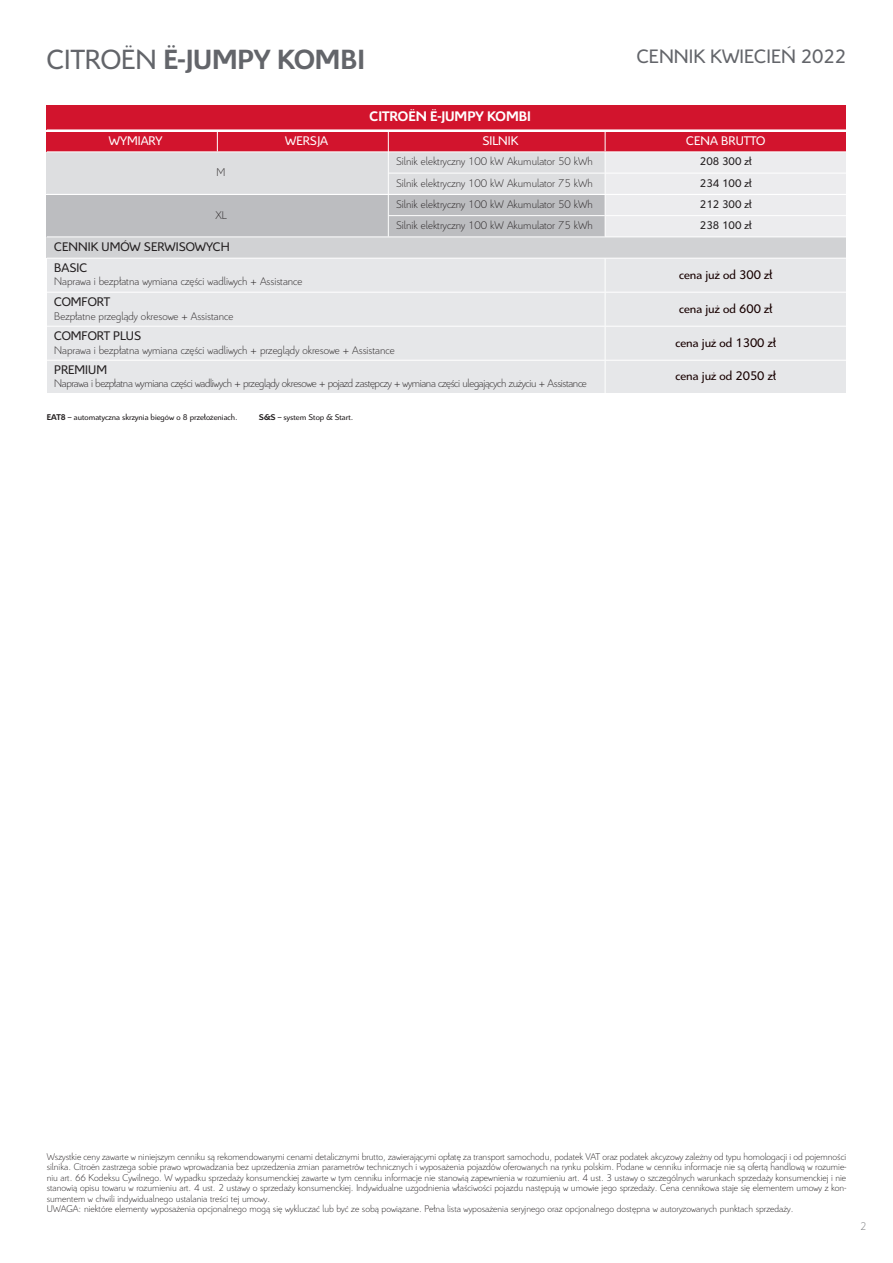
<style>
.page{position:relative;width:893px;height:1263px;background:#fff}
.page>*{position:absolute;margin:0;border:0;box-sizing:border-box;transform-origin:0 0}
.t1{font:700 30px "Citroen";color:#63656a}
.t2{font:21px "Citroen";color:#63656a}
.t3{font:700 15px "Citroen";color:#fff}
.t4{font:13.5px "Citroen";color:#170000}
.t5{font:13.5px/21.1px "Citroen";color:#231f20}
.t6{font:13.5px "Citroen";color:#fff}
.t7{font:300 12px "Citroen";color:#231f20}
.t8{font:300 12px "Citroen";letter-spacing:-.03em;color:#231f20}
.t9{font:12px "Citroen";color:#231f20}
.t10{font:300 12px "Citroen";color:#76787b}
.t11{font:300 10.5px/10.5px "Citroen";color:#231f20}
.t12{font:9px "Citroen";color:#231f20}
.s1{font-weight:400}
.s2{font-weight:700}
</style>
<div class="page">
<div style="left:47px;top:105px;width:799px;height:24px;background:#d2142d"></div>
<div style="left:47px;top:132px;width:170px;height:19px;background:#d2142d"></div>
<div style="left:218px;top:132px;width:170px;height:19px;background:#d2142d"></div>
<div style="left:389px;top:132px;width:216px;height:19px;background:#d2142d"></div>
<div style="left:605px;top:132px;width:241px;height:19px;background:#d2142d"></div>
<div style="left:47px;top:152px;width:341px;height:42px;background:#dddee0"></div>
<div style="left:389px;top:152px;width:216px;height:21px;background:#dddee0"></div>
<div style="left:605px;top:152px;width:241px;height:21px;background:#ececee"></div>
<div style="left:389px;top:173px;width:216px;height:21px;background:#dddee0"></div>
<div style="left:605px;top:173px;width:241px;height:21px;background:#ececee"></div>
<div style="left:47px;top:195px;width:341px;height:41px;background:#bcbdc0"></div>
<div style="left:389px;top:195px;width:216px;height:20px;background:#bcbdc0"></div>
<div style="left:605px;top:195px;width:241px;height:20px;background:#ececee"></div>
<div style="left:389px;top:216px;width:216px;height:20px;background:#bcbdc0"></div>
<div style="left:605px;top:216px;width:241px;height:20px;background:#ececee"></div>
<div style="left:47px;top:237px;width:799px;height:21px;background:#d1d2d4"></div>
<div style="left:47px;top:259px;width:558px;height:33px;background:#e6e7e9"></div>
<div style="left:605px;top:259px;width:241px;height:33px;background:#e6e7e9"></div>
<div style="left:47px;top:293px;width:558px;height:33px;background:#e6e7e9"></div>
<div style="left:605px;top:293px;width:241px;height:33px;background:#e6e7e9"></div>
<div style="left:47px;top:327px;width:558px;height:33px;background:#e6e7e9"></div>
<div style="left:605px;top:327px;width:241px;height:33px;background:#e6e7e9"></div>
<div style="left:47px;top:361px;width:558px;height:32px;background:#e6e7e9"></div>
<div style="left:605px;top:361px;width:241px;height:32px;background:#e6e7e9"></div>
<svg style="left:217px;top:132px;width:1px;height:19px"></svg>
<hr style="left:605px;top:132px;width:1px;height:104px;background:#fff">
<hr style="left:605px;top:259px;width:1px;height:134px;background:#fff">
<hr style="left:389px;top:173px;width:216px;height:1px;background:#fff">
<hr style="left:605px;top:173px;width:241px;height:1px;background:#fff">
<h1 class="t1" style="left:47px;top:41px;width:320px"><span class="s1">CITROËN</span> Ë-JUMPY KOMBI</h1>
<h2 class="t2" style="left:637px;top:48px;width:211px">CENNIK KWIECIEŃ 2022</h2>
<h3 class="t3" style="left:369px;top:107px;width:163px">CITROËN Ë-JUMPY KOMBI</h3>
<p class="t6" style="left:109px;top:135px;width:55px">WYMIARY</p>
<p class="t6" style="left:285px;top:135px;width:44px">WERSJA</p>
<p class="t6" style="left:482px;top:135px;width:37px">SILNIK</p>
<p class="t6" style="left:686px;top:135px;width:81px">CENA BRUTTO</p>
<p class="t7" style="left:217px;top:168px;width:10px">M</p>
<p class="t7" style="left:396px;top:157px;width:198px">Silnik elektryczny 100 kW Akumulator 50 kWh</p>
<p class="t9" style="left:700px;top:157px;width:53px">208 300 zł</p>
<p class="t7" style="left:396px;top:178px;width:198px">Silnik elektryczny 100 kW Akumulator 75 kWh</p>
<p class="t9" style="left:700px;top:178px;width:53px">234 100 zł</p>
<p class="t7" style="left:215px;top:210px;width:13px">XL</p>
<p class="t5" style="left:54px;top:237px;width:177px">CENNIK UMÓW SERWISOWYCH<br>BASIC</p>
<p class="t7" style="left:54px;top:277px;width:250px">Naprawa i bezpłatna wymiana części wadliwych + Assistance</p>
<p class="t5" style="left:54px;top:292px;width:57px">COMFORT</p>
<p class="t7" style="left:54px;top:311px;width:181px">Bezpłatne przeglądy okresowe + Assistance</p>
<p class="t7" style="left:396px;top:200px;width:198px">Silnik elektryczny 100 kW Akumulator 50 kWh</p>
<p class="t9" style="left:700px;top:200px;width:53px">212 300 zł</p>
<p class="t7" style="left:396px;top:221px;width:198px">Silnik elektryczny 100 kW Akumulator 75 kWh</p>
<p class="t9" style="left:700px;top:221px;width:53px">238 100 zł</p>
<p class="t4" style="left:679px;top:269px;width:95px">cena już od 300 zł</p>
<p class="t4" style="left:679px;top:303px;width:95px">cena już od 600 zł</p>
<p class="t5" style="left:54px;top:326px;width:88px">COMFORT PLUS</p>
<p class="t7" style="left:54px;top:345px;width:342px">Naprawa i bezpłatna wymiana części wadliwych + przeglądy okresowe + Assistance</p>
<p class="t5" style="left:54px;top:360px;width:54px">PREMIUM</p>
<p class="t8" style="left:54px;top:379px;width:534px">Naprawa i bezpłatna wymiana części wadliwych + przeglądy okresowe + pojazd zastępczy + wymiana części ulegających zużyciu + Assistance</p>
<p class="t12" style="left:47px;top:413px;width:193px"><span class="s2">EAT8</span> – automatyczna skrzynia biegów o 8 przełożeniach.</p>
<p class="t12" style="left:259px;top:413px;width:96px"><span class="s2">S&amp;S</span> – system Stop &amp; Start.</p>
<p class="t4" style="left:676px;top:337px;width:102px">cena już od 1300 zł</p>
<p class="t4" style="left:676px;top:371px;width:102px">cena już od 2050 zł</p>
<p class="t11" style="left:47px;top:1152px;width:801px">Wszystkie ceny zawarte w niniejszym cenniku są rekomendowanymi cenami detalicznymi brutto, zawierającymi opłatę za transport samochodu, podatek VAT oraz podatek akcyzowy zależny od typu homologacji i od pojemności silnika. Ci troën za strze ga so bie pra wo wpro wa dza nia bez uprze dze nia zmian pa ra me trów tech nicz nych i wy po sa że nia po jaz dów ofe ro wa nych na ryn ku pol skim. Po da ne w cen ni ku in for ma cje nie są ofer tą han dlo wą w ro zu mie - niu art. 66 Ko dek su Cy wil ne go. W wy pad ku sprze da ży kon su menc kiej za war te w tym cen ni ku in for ma cje nie sta no wią za pew nie nia w ro zu mie niu art. 4 ust. 3 usta wy o szcze gól nych wa run kach sprze da ży kon su menc kiej i nie sta no wią opi su to wa ru w ro zu mie niu art. 4 ust. 2 usta wy o sprze da ży kon su menc kiej. In dy wi du al ne uzgod nie nia wła ści wo ści po jaz du na stę pu ją w umo wie je go sprze da ży. Ce na cen ni ko wa sta je się ele men tem umo wy z kon - su men tem w chwi li in dy wi du al ne go usta la nia tre ści tej umo wy.<br>UWAGA: nie któ re ele men ty wy po sa że nia opcjo nal ne go mo gą się wy klu czać lub być ze so bą po wią za ne. Peł na li sta wy po sa że nia se ryj ne go oraz opcjo nal ne go do stęp na w au to ry zo wa nych punk tach sprze da ży.</p>
<p class="t10" style="left:860px;top:1221px;width:8px">2</p>
</div>
